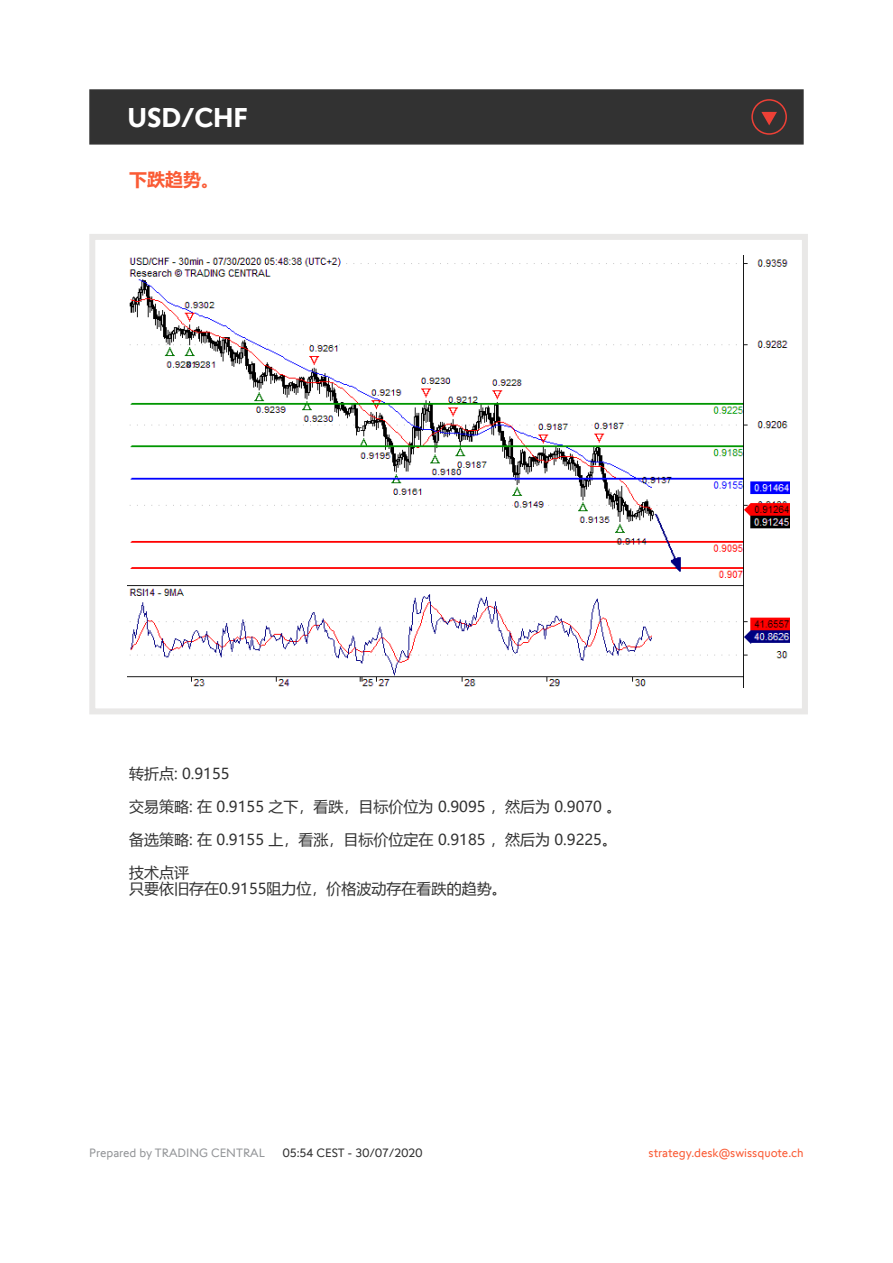
<style>
.page{position:relative;width:893px;height:1263px;background:#fff}
.page>*{position:absolute;margin:0;border:0;box-sizing:border-box;transform-origin:0 0}
.t1{font:700 27px "Swissquote CT";color:#fff}
.t2{font:700 18px "Microsoft Ya Hei UI";color:#fa5b35}
.t3{font:15px/16.5px "Microsoft Ya Hei UI";color:#323232}
.t4{font:12px "Swissquote CT";color:#fa5b35}
.t5{font:12px "Swissquote CT";color:#939598}
.t6{font:12px "Swissquote CT";color:#323232}
</style>
<div class="page">
<div style="left:89px;top:234px;width:719px;height:480px;border:6px solid #e9e8e7"></div>
<div style="left:89px;top:89px;width:715px;height:56px;background:#323232;border:2px solid #323232"></div>
<img style="left:128px;top:255px;width:661px;height:432px">
<svg style="left:751px;top:99px;width:36px;height:36px"></svg>
<h1 class="t1" style="left:128px;top:101px;width:122px">USD/CHF</h1>
<p class="t2" style="left:129px;top:167px;width:91px">下跌趋势。</p>
<p class="t3" style="left:129px;top:765px;width:102px">转折点: 0.9155</p>
<p class="t3" style="left:129px;top:798px;width:494px">交易策略: 在 0.9155 之下，看跌，目标价位为 0.9095 ，然后为 0.9070 。</p>
<p class="t3" style="left:129px;top:831px;width:489px">备选策略: 在 0.9155 上，看涨，目标价位定在 0.9185 ，然后为 0.9225。</p>
<p class="t3" style="left:129px;top:864px;width:379px">技术点评<br>只要依旧存在0.9155阻力位，价格波动存在看跌的趋势。</p>
<p class="t5" style="left:89px;top:1145px;width:177px">Prepared by TRADING CENTRAL</p>
<p class="t6" style="left:283px;top:1145px;width:141px">05:54 CEST - 30/07/2020</p>
<p class="t4" style="left:649px;top:1145px;width:157px">strategy.desk@swissquote.ch</p>
</div>
